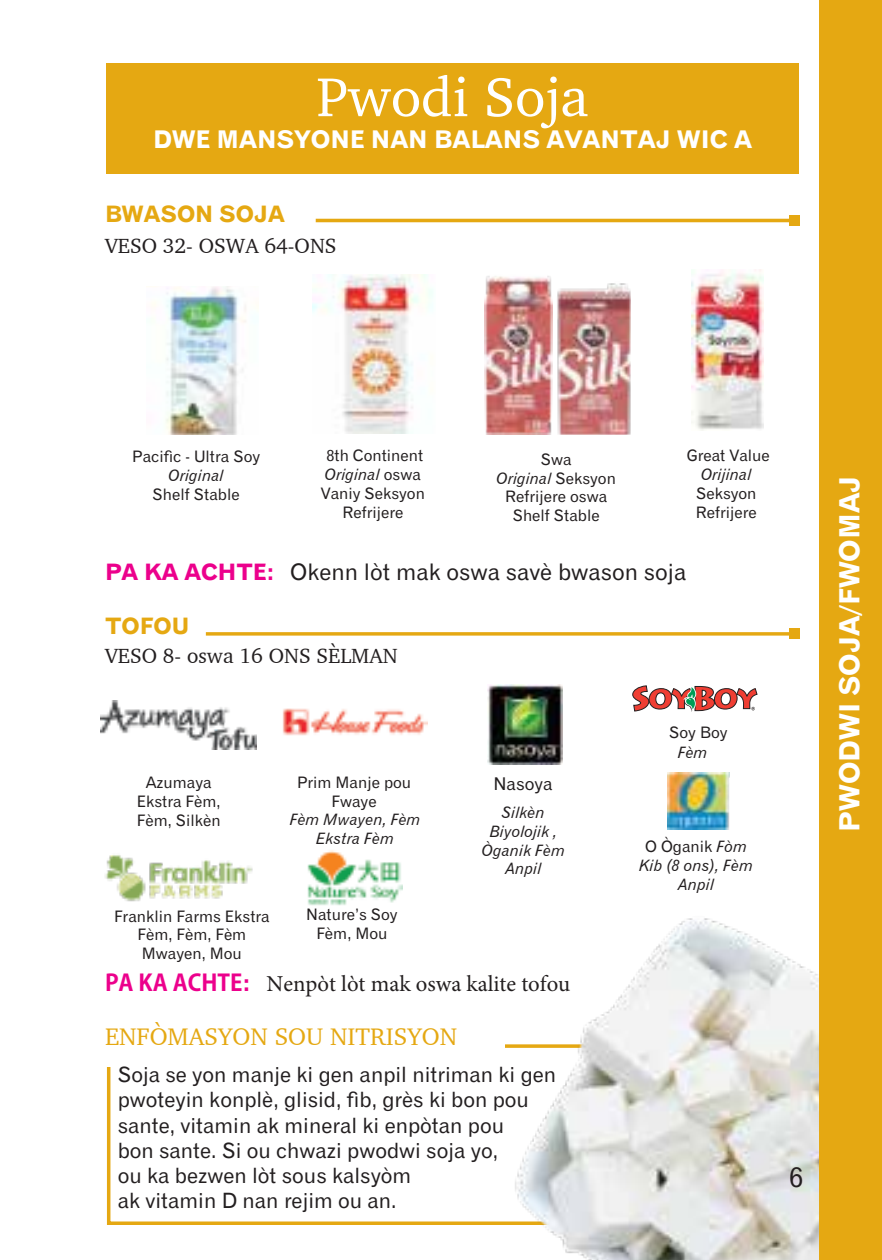
<style>
.page{position:relative;width:882px;height:1260px;background:#fff}
.page>*{position:absolute;margin:0;border:0;box-sizing:border-box;transform-origin:0 0}
.t1{font:56px "Charter BT";color:#fff}
.t2{font:28px "Gothic 720 BT Bold B";color:#fff}
.t3{font:28px "Gothic 720 BT Roman B";color:#231f20}
.t4{font:24.5px "Gothic 720 BT Bold B";color:#fff}
.t5{font:24.5px "Charter BT";color:#e5a812}
.t6{font:22.75px "Gothic 720 BT Roman B";color:#231f20}
.t7{font:22.75px "Minion Pro";color:#231f20}
.t8{font:22.75px "Gothic 720 BT Bold B";color:#e5a812}
.t9{font:21px/25.2px "Gothic 720 BT Roman B";color:#231f20}
.t10{font:21px "Charter BT";color:#231f20}
.t11{font:17.5px "Gothic 720 BT Roman B";color:#231f20}
.t12{font:15.75px/18.9px "Gothic 720 BT Roman B";color:#231f20;text-align:center}
.t13{font:15.75px/18.9px "Gothic 720 BT Italic B";color:#231f20;text-align:center}
.s1{font-family:"Gothic 720 BT Roman B"}
.s2{font-family:"Gothic 720 BT Bold B";color:#ec008c}
.s3{font-family:"Adobe Gothic Std";font-weight:700;color:#ec008c}
.s4{font-family:"Gothic 720 BT Italic B"}
</style>
<div class="page">
<img style="left:105px;top:855px;width:148px;height:47px">
<img style="left:307px;top:850px;width:96px;height:56px">
<div style="left:106px;top:63px;width:693px;height:110px;background:#e5a812"></div>
<hr style="left:316px;top:219px;width:477px;height:3px;background:#e5a812">
<div style="left:790px;top:215px;width:10px;height:11px;background:#e5a812"></div>
<img style="left:152px;top:286px;width:94px;height:148px">
<img style="left:313px;top:275px;width:120px;height:158px">
<img style="left:484px;top:276px;width:68px;height:158px">
<svg style="left:206px;top:632px;width:584px;height:4px;fill:#e5a812"></svg>
<div style="left:790px;top:629px;width:10px;height:10px;background:#e5a812"></div>
<img style="left:283px;top:708px;width:144px;height:28px">
<img style="left:488px;top:685px;width:74px;height:80px">
<img style="left:101px;top:700px;width:156px;height:49px">
<div style="left:107px;top:1044px;width:692px;height:181px;border:4px solid #e5a812"></div>
<div style="left:105px;top:1027px;width:400px;height:39px;background:#fff"></div>
<img style="left:509px;top:918px;width:310px;height:342px">
<img style="left:692px;top:270px;width:72px;height:161px">
<svg style="left:632px;top:686px;width:125px;height:26px"></svg>
<div style="left:819px;top:0;width:63px;height:1260px;background:#e5a812"></div>
<img style="left:557px;top:283px;width:74px;height:151px">
<img style="left:668px;top:773px;width:61px;height:56px">
<h1 class="t1" style="left:317px;top:62px;width:274px">Pwodi Soja</h1>
<h3 class="t4" style="left:153px;top:124px;width:600px">DWE MANSYONE NAN BALANS AVANTAJ WIC A</h3>
<h3 class="t8" style="left:105px;top:200px;width:181px">BWASON SOJA</h3>
<h3 class="t10" style="left:105px;top:233px;width:233px">VESO 32- OSWA 64-ONS</h3>
<p class="t12" style="left:132px;top:447px;width:129px">Pacific - Ultra Soy</p>
<p class="t13" style="left:169px;top:466px;width:57px">Original</p>
<p class="t12" style="left:153px;top:484px;width:89px">Shelf Stable</p>
<p class="t12" style="left:326px;top:446px;width:98px">8th Continent</p>
<p class="t13" style="left:325px;top:465px;width:98px">Original <span class="s1">oswa</span></p>
<p class="t12" style="left:321px;top:484px;width:106px">Vaniy Seksyon<br>Refrijere</p>
<p class="t12" style="left:541px;top:449px;width:32px">Swa</p>
<p class="t13" style="left:496px;top:468px;width:121px">Original <span class="s1">Seksyon</span></p>
<p class="t12" style="left:505px;top:487px;width:103px">Refrijere oswa<br>Shelf Stable</p>
<p class="t12" style="left:687px;top:446px;width:85px">Great Value</p>
<p class="t13" style="left:701px;top:465px;width:52px">Orijinal</p>
<p class="t12" style="left:696px;top:484px;width:62px;text-align:left">Seksyon<br>Refrijere</p>
<h3 class="t6" style="left:105px;top:558px;width:583px"><span class="s2">PA KA ACHTE:</span> Okenn lòt mak oswa savè bwason soja</h3>
<h3 class="t8" style="left:105px;top:612px;width:86px">TOFOU</h3>
<h3 class="t10" style="left:105px;top:643px;width:294px">VESO 8- oswa 16 ONS SÈLMAN</h3>
<p class="t12" style="left:137px;top:773px;width:85px">Azumaya<br>Ekstra Fèm,<br>Fèm, Silkèn</p>
<p class="t12" style="left:297px;top:773px;width:116px">Prim Manje pou<br>Fwaye</p>
<p class="t13" style="left:290px;top:810px;width:132px">Fèm Mwayen, Fèm<br>Ekstra Fèm</p>
<p class="t12" style="left:114px;top:906px;width:157px">Franklin Farms Ekstra<br>Fèm, Fèm, Fèm<br>Mwayen, Mou</p>
<p class="t12" style="left:306px;top:904px;width:93px">Nature’s Soy<br>Fèm, Mou</p>
<p class="t11" style="left:493px;top:773px;width:61px">Nasoya</p>
<p class="t13" style="left:482px;top:803px;width:85px">Silkèn<br>Biyolojik ,<br>Òganik Fèm<br>Anpil</p>
<h3 class="t7" style="left:105px;top:968px;width:467px"><span class="s3">PA KA ACHTE</span><span class="s2">:</span> Nenpòt lòt mak oswa kalite tofou</h3>
<h3 class="t5" style="left:105px;top:1021px;width:354px">ENFÒMASYON SOU NITRISYON</h3>
<h3 class="t9" style="left:118px;top:1062px;width:440px">Soja se yon manje ki gen anpil nitriman ki gen pwoteyin konplè, glisid, fib, grès ki bon pou sante, vitamin ak mineral ki enpòtan pou<br>bon sante. Si ou chwazi pwodwi soja yo,<br>ou ka bezwen lòt sous kalsyòm<br>ak vitamin D nan rejim ou an.</h3>
<p class="t12" style="left:669px;top:723px;width:60px">Soy Boy</p>
<p class="t13" style="left:678px;top:742px;width:31px">Fèm</p>
<p class="t12" style="left:645px;top:837px;width:103px">O Òganik <span class="s4">Fòm</span></p>
<p class="t13" style="left:639px;top:856px;width:115px">Kib (8 ons), Fèm<br>Anpil</p>
<h2 class="t3" style="left:789px;top:1160px;width:16px">6</h2>
<h2 class="t2" style="left:833px;top:832px;width:357px;rotate:-90deg">PWODWI SOJA/FWOMAJ</h2>
</div>
